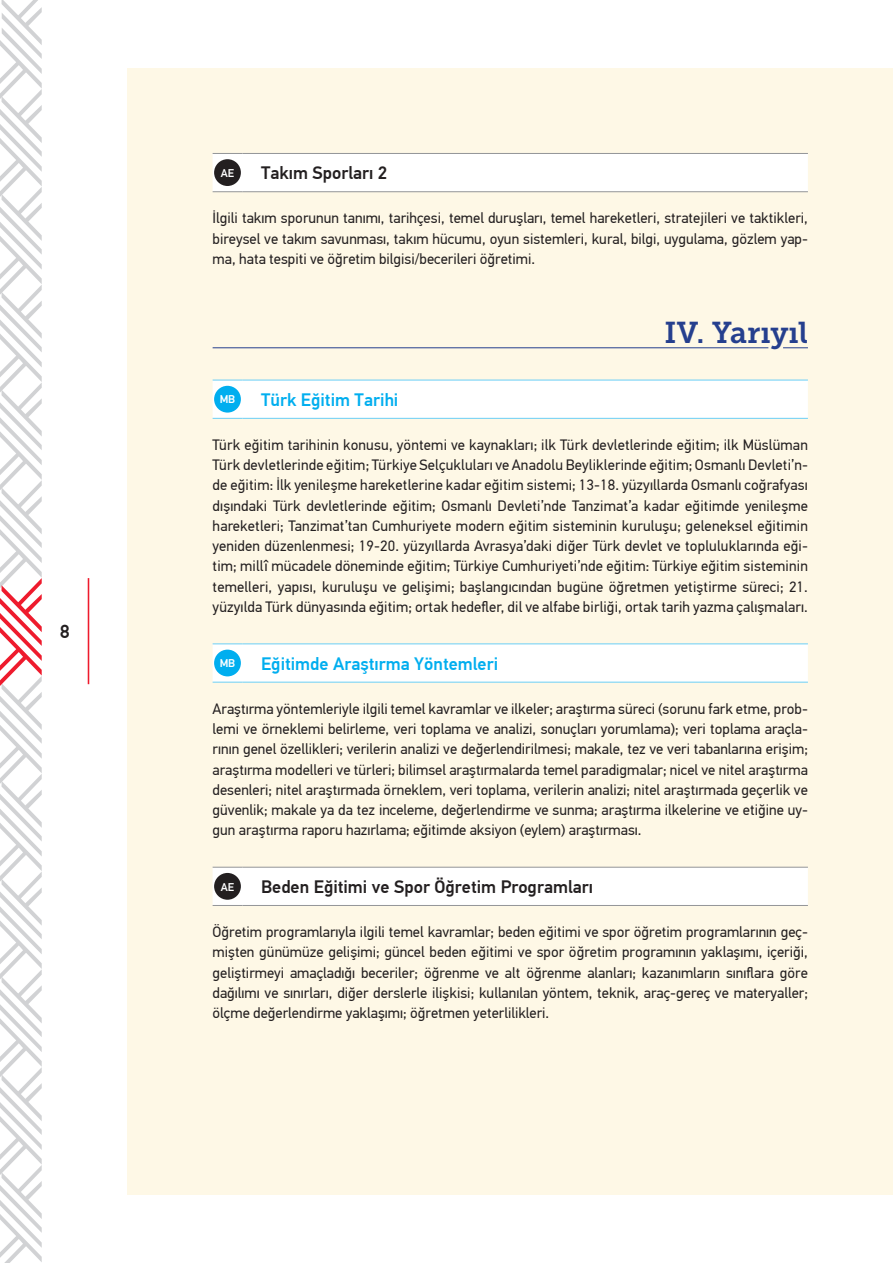
<style>
.page{position:relative;width:893px;height:1263px;background:#fff}
.page>*{position:absolute;margin:0;border:0;box-sizing:border-box;transform-origin:0 0}
.t1{font:30px "Museo Slab 700";color:#253f8e}
.t2{font:500 18.9px "PF Din Text Pro";color:#231f20}
.t3{font:500 18px "PF Din Text Pro";color:#231f20}
.t4{font:500 18px "PF Din Text Pro";color:#00aeef}
.t5{font:15px/20.2px "PF Din Text Pro";color:#231f20;text-align:justify}
.t6{font:500 11.25px "PF Din Text Pro";color:#fff}
</style>
<div class="page">
<div style="left:128px;top:68px;width:765px;height:1127px;background:#fef8e6"></div>
<hr style="left:88px;top:578px;width:1px;height:106px;background:#ee1b2d">
<svg style="left:0;top:0;width:42px;height:1263px"></svg>
<div style="left:213px;top:153px;width:595px;height:39px;background:#fff"></div>
<hr style="left:242px;top:191px;width:566px;height:1px;background:#939598">
<div style="left:214px;top:159px;width:27px;height:27px;background:#231f20;border-radius:50%"></div>
<hr style="left:213px;top:347px;width:555px;height:1px;background:#253f8e">
<svg style="left:783px;top:347px;width:25px;height:1px"></svg>
<div style="left:213px;top:380px;width:595px;height:39px;background:#fff"></div>
<hr style="left:242px;top:418px;width:566px;height:1px;background:#6bcff6">
<div style="left:214px;top:386px;width:27px;height:27px;background:#00aeef;border-radius:50%"></div>
<svg style="left:213px;top:643px;width:595px;height:40px;background:#f9fdfe"></svg>
<hr style="left:242px;top:682px;width:566px;height:1px;background:#6bcff6">
<div style="left:214px;top:650px;width:27px;height:26px;background:#00aeef;border-radius:50%"></div>
<div style="left:213px;top:867px;width:595px;height:39px;background:#fff"></div>
<hr style="left:242px;top:905px;width:566px;height:1px;background:#939598">
<div style="left:214px;top:873px;width:27px;height:27px;background:#231f20;border-radius:50%"></div>
<p class="t2" style="left:60px;top:620px;width:11px">8</p>
<p class="t6" style="left:221px;top:166px;width:15px">AE</p>
<p class="t3" style="left:261px;top:162px;width:128px">Takım Sporları 2</p>
<p class="t5" style="left:213px;top:208px;width:597px">İlgili takım sporunun tanımı, tarihçesi, temel duruşları, temel hareketleri, stratejileri ve taktikleri, bireysel ve takım savunması, takım hücumu, oyun sistemleri, kural, bilgi, uygulama, gözlem yap&shy;ma, hata tespiti ve öğretim bilgisi/becerileri öğretimi.</p>
<h1 class="t1" style="left:665px;top:316px;width:145px">IV. Yarıyıl</h1>
<p class="t6" style="left:220px;top:393px;width:17px">MB</p>
<p class="t4" style="left:261px;top:389px;width:139px">Türk Eğitim Tarihi</p>
<p class="t5" style="left:213px;top:435px;width:597px">Türk eğitim tarihinin konusu, yöntemi ve kaynakları; ilk Türk devletlerinde eğitim; ilk Müslüman Türk devletlerinde eğitim; Türkiye Selçukluları ve Anadolu Beyliklerinde eğitim; Osmanlı Devleti’n&shy;de eğitim: İlk yenileşme hareketlerine kadar eğitim sistemi; 13-18. yüzyıllarda Osmanlı coğrafyası dışındaki Türk devletlerinde eğitim; Osmanlı Devleti’nde Tanzimat’a kadar eğitimde yenileşme hareketleri; Tanzimat’tan Cumhuriyete modern eğitim sisteminin kuruluşu; geleneksel eğitimin yeniden düzenlenmesi; 19-20. yüzyıllarda Avrasya’daki diğer Türk devlet ve topluluklarında eği&shy;tim; millî mücadele döneminde eğitim; Türkiye Cumhuriyeti’nde eğitim: Türkiye eğitim sisteminin temelleri, yapısı, kuruluşu ve gelişimi; başlangıcından bugüne öğretmen yetiştirme süreci; 21. yüzyılda Türk dünyasında eğitim; ortak hedefler, dil ve alfabe birliği, ortak tarih yazma çalışmaları.</p>
<p class="t6" style="left:220px;top:657px;width:17px">MB</p>
<p class="t4" style="left:261px;top:653px;width:239px">Eğitimde Araştırma Yöntemleri</p>
<p class="t5" style="left:213px;top:699px;width:597px">Araştırma yöntemleriyle ilgili temel kavramlar ve ilkeler; araştırma süreci (sorunu fark etme, prob&shy;lemi ve örneklemi belirleme, veri toplama ve analizi, sonuçları yorumlama); veri toplama araçla&shy;rının genel özellikleri; verilerin analizi ve değerlendirilmesi; makale, tez ve veri tabanlarına erişim; araştırma modelleri ve türleri; bilimsel araştırmalarda temel paradigmalar; nicel ve nitel araştırma desenleri; nitel araştırmada örneklem, veri toplama, verilerin analizi; nitel araştırmada geçerlik ve güvenlik; makale ya da tez inceleme, değerlendirme ve sunma; araştırma ilkelerine ve etiğine uy&shy;gun araştırma raporu hazırlama; eğitimde aksiyon (eylem) araştırması.</p>
<p class="t6" style="left:221px;top:880px;width:15px">AE</p>
<p class="t3" style="left:261px;top:876px;width:333px">Beden Eğitimi ve Spor Öğretim Programları</p>
<p class="t5" style="left:213px;top:922px;width:597px">Öğretim programlarıyla ilgili temel kavramlar; beden eğitimi ve spor öğretim programlarının geç&shy;mişten günümüze gelişimi; güncel beden eğitimi ve spor öğretim programının yaklaşımı, içeriği, geliştirmeyi amaçladığı beceriler; öğrenme ve alt öğrenme alanları; kazanımların sınıflara göre dağılımı ve sınırları, diğer derslerle ilişkisi; kullanılan yöntem, teknik, araç-gereç ve materyaller; ölçme değerlendirme yaklaşımı; öğretmen yeterlilikleri.</p>
</div>
